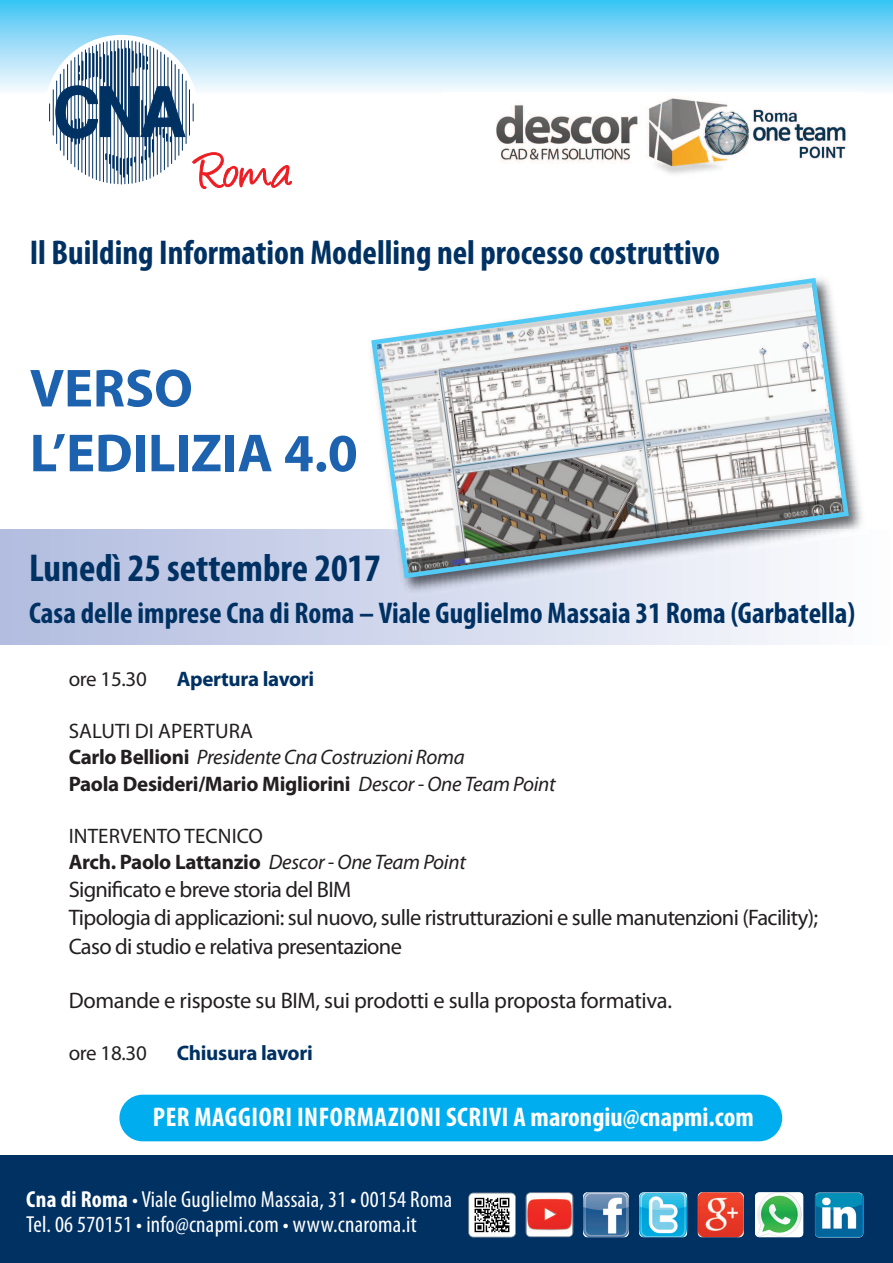
<style>
.page{position:relative;width:893px;height:1263px;background:#fff}
.page>*{position:absolute;margin:0;border:0;box-sizing:border-box;transform-origin:0 0}
.t1{font:700 54px/64.8px "Myriad Pro";color:#1d62af}
.t2{font:700 condensed 39px "Myriad Pro";color:#003163}
.t3{font:700 condensed 34.5px "Myriad Pro";color:#003163}
.t4{font:700 condensed 30px "Myriad Pro";color:#003163}
.t5{font:700 condensed 27px "Myriad Pro";letter-spacing:.02em;color:#fff}
.t6{font:condensed 23.25px/25.3px "Myriad Pro";letter-spacing:.01em;color:#fff}
.t7{font:22.5px/28px "Myriad Pro";letter-spacing:-.03em;color:#231f20}
.t8{font:italic 21px/26.2px "Myriad Pro";letter-spacing:-.015em;color:#231f20}
.t9{font:700 21px/26.2px "Myriad Pro";letter-spacing:-.015em;color:#231f20}
.t10{font:700 21px "Myriad Pro";letter-spacing:-.015em;color:#003163}
.t11{font:21px "Myriad Pro";letter-spacing:-.015em;color:#231f20}
.s1{font-style:normal}
.s2{font-weight:700;font-style:normal}
.s3{font-weight:400}
.s4{font-weight:400;font-style:italic}
.s5{font-weight:700}
</style>
<div class="page">
<div style="left:0;top:529px;width:891px;height:115px;background:linear-gradient(to right,#b1bbdf,#fcfcfe)"></div>
<div style="left:0;top:1155px;width:893px;height:108px;background:#003163"></div>
<div style="left:0;top:0;width:893px;height:94px;background:linear-gradient(to bottom,#40c3f3,#fcfafd)"></div>
<svg style="left:44px;top:35px;width:155px;height:154px"></svg>
<svg style="left:193px;top:104px;width:1px;height:17px"></svg>
<hr style="left:82px;top:52px;width:1px;height:120px;background:#003163">
<hr style="left:85px;top:50px;width:1px;height:124px;background:#003163">
<hr style="left:89px;top:48px;width:1px;height:128px;background:#003163">
<hr style="left:92px;top:46px;width:1px;height:132px;background:#003163">
<hr style="left:96px;top:45px;width:1px;height:135px;background:#003163">
<hr style="left:100px;top:44px;width:1px;height:137px;background:#003163">
<hr style="left:103px;top:43px;width:1px;height:139px;background:#003163">
<hr style="left:107px;top:42px;width:1px;height:140px;background:#003163">
<hr style="left:110px;top:41px;width:1px;height:142px;background:#003163">
<hr style="left:114px;top:41px;width:1px;height:142px;background:#003163">
<hr style="left:118px;top:40px;width:1px;height:144px;background:#003163">
<hr style="left:121px;top:40px;width:1px;height:144px;background:#003163">
<hr style="left:189px;top:90px;width:1px;height:45px;background:#003163">
<hr style="left:186px;top:81px;width:1px;height:63px;background:#003163">
<hr style="left:161px;top:52px;width:1px;height:120px;background:#003163">
<hr style="left:157px;top:50px;width:1px;height:124px;background:#003163">
<hr style="left:153px;top:48px;width:1px;height:128px;background:#003163">
<hr style="left:150px;top:46px;width:1px;height:132px;background:#003163">
<hr style="left:146px;top:45px;width:1px;height:135px;background:#003163">
<hr style="left:143px;top:44px;width:1px;height:137px;background:#003163">
<hr style="left:139px;top:43px;width:1px;height:139px;background:#003163">
<hr style="left:135px;top:42px;width:1px;height:140px;background:#003163">
<hr style="left:132px;top:41px;width:1px;height:142px;background:#003163">
<hr style="left:128px;top:41px;width:1px;height:142px;background:#003163">
<hr style="left:125px;top:40px;width:1px;height:144px;background:#003163">
<hr style="left:96px;top:52px;width:2px;height:24px;background:#003163">
<hr style="left:110px;top:52px;width:2px;height:38px;background:#003163">
<hr style="left:114px;top:52px;width:2px;height:44px;background:#003163">
<hr style="left:121px;top:49px;width:2px;height:63px;background:#003163">
<hr style="left:125px;top:49px;width:2px;height:68px;background:#003163">
<hr style="left:132px;top:51px;width:2px;height:21px;background:#003163">
<hr style="left:128px;top:49px;width:2px;height:37px;background:#003163">
<svg style="left:49px;top:53px;width:137px;height:124px"></svg>
<svg style="left:192px;top:152px;width:100px;height:38px"></svg>
<img style="left:528px;top:1193px;width:43px;height:43px;border-radius:4px">
<div style="left:526px;top:1192px;width:47px;height:45px;border:2px solid #a1a3a6;border-radius:5px"></div>
<img style="left:470px;top:1193px;width:45px;height:44px;border-radius:4px">
<div style="left:468px;top:1193px;width:48px;height:44px;border:2px solid #a1a3a6;border-radius:5px"></div>
<img style="left:583px;top:1192px;width:46px;height:45px;border-radius:4px">
<img style="left:639px;top:1192px;width:48px;height:45px;border-radius:4px">
<svg style="left:698px;top:1192px;width:46px;height:45px"></svg>
<img style="left:698px;top:1192px;width:45px;height:45px;border-radius:4px">
<svg style="left:755px;top:1192px;width:48px;height:45px"></svg>
<img style="left:756px;top:1192px;width:47px;height:45px;border-radius:4px">
<img style="left:815px;top:1193px;width:48px;height:44px;border-radius:4px">
<div style="left:442px;top:92px;width:421px;height:91px;background:#fff"></div>
<img style="left:496px;top:97px;width:350px;height:77px">
<img style="left:851px;top:439px;width:11px;height:90px">
<img style="left:390px;top:529px;width:480px;height:71px">
<svg style="left:369px;top:278px;width:482px;height:303px"></svg>
<div style="left:119px;top:1095px;width:663px;height:46px;background:#00aeef;border-radius:23px"></div>
<h3 class="t3" style="left:30px;top:240px;width:692px">Il Building Information Modelling nel processo costruttivo</h3>
<h1 class="t1" style="left:30px;top:360px;width:330px">VERSO<br>L’EDILIZIA 4.0</h1>
<h2 class="t2" style="left:29px;top:554px;width:353px">Lunedì 25 settembre 2017</h2>
<h3 class="t4" style="left:29px;top:602px;width:828px">Casa delle imprese Cna di Roma – Viale Guglielmo Massaia 31 Roma (Garbatella)</h3>
<p class="t11" style="left:69px;top:671px;width:80px">ore 15.30</p>
<p class="t10" style="left:177px;top:671px;width:139px">Apertura lavori</p>
<p class="t8" style="left:69px;top:720px;width:489px"><span class="s1">Saluti di apertura<br></span><span class="s2">Carlo Bellioni</span> Presidente Cna Costruzioni Roma<br><span class="s2">Paola Desideri/Mario Migliorini</span> Descor - One Team Point</p>
<p class="t9" style="left:69px;top:825px;width:399px"><span class="s3">intervento tecnico<br></span>Arch. Paolo Lattanzio <span class="s4">Descor - One Team Point</span></p>
<p class="t7" style="left:69px;top:878px;width:751px">Significato e breve storia del BiM<br>tipologia di applicazioni: sul nuovo, sulle ristrutturazioni e sulle manutenzioni (Facility); caso di studio e relativa presentazione</p>
<p class="t7" style="left:69px;top:988px;width:605px">domande e risposte su BiM, sui prodotti e sulla proposta formativa.</p>
<p class="t11" style="left:69px;top:1045px;width:80px">ore 18.30</p>
<p class="t10" style="left:177px;top:1045px;width:138px">Chiusura lavori</p>
<p class="t5" style="left:153px;top:1108px;width:602px">PER MAGGIORI INFORMAZIONI SCRIVI A marongiu@cnapmi.com</p>
<p class="t6" style="left:26px;top:1188px;width:427px"><span class="s5">Cna di Roma</span> • Viale Guglielmo Massaia, 31 • 00154 Roma<br>Tel. 06 570151 • info@cnapmi.com • www.cnaroma.it</p>
</div>
